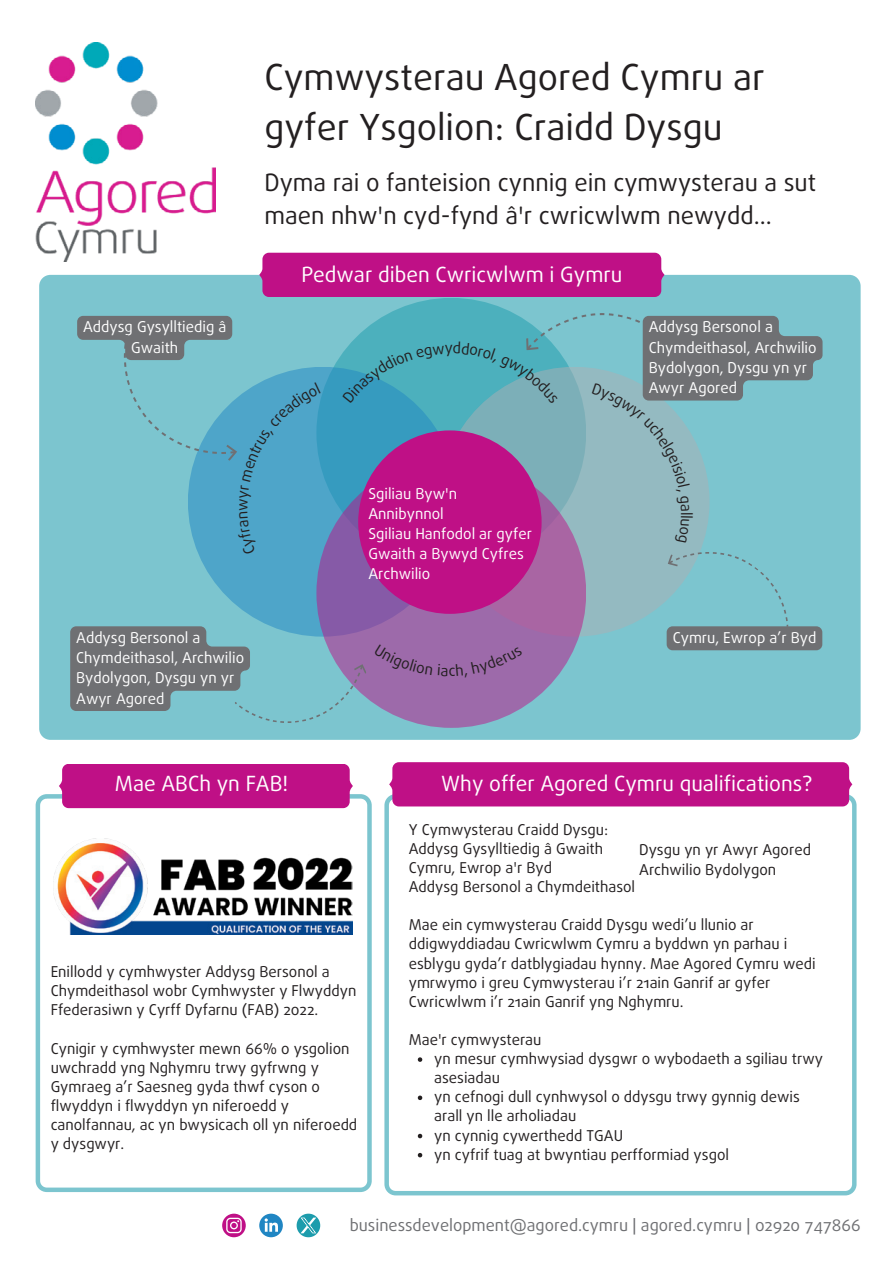
<style>
.page{position:relative;width:893px;height:1263px;background:#fff}
.page>*{position:absolute;margin:0;border:0;box-sizing:border-box;transform-origin:0 0}
.t1{font:36px/49.5px "Daxline OT";color:#231f20}
.t2{font:24px/32.5px "Daxline OT";color:#231f20}
.t3{font:21px "Daxline OT";color:#fff}
.t4{font:16.5px "Daxline OT";color:#6f7073}
.t5{font:15px/19px "Daxline OT";color:#231f20}
.t6{font:15px/20.2px "Daxline OT";color:#fff}
</style>
<div class="page">
<svg style="left:384px;top:796px;width:472px;height:399px"></svg>
<svg style="left:36px;top:794px;width:336px;height:398px"></svg>
<img style="left:50px;top:837px;width:303px;height:98px">
<div style="left:59px;top:764px;width:294px;height:44px;background:#bf1086"></div>
<div style="left:389px;top:762px;width:463px;height:44px;background:#bf1086"></div>
<img style="left:36px;top:43px;width:179px;height:219px">
<svg style="left:418px;top:1057px;width:4px;height:5px"></svg>
<svg style="left:418px;top:1095px;width:4px;height:5px"></svg>
<svg style="left:418px;top:1134px;width:4px;height:4px"></svg>
<svg style="left:418px;top:1153px;width:4px;height:4px"></svg>
<svg style="left:259px;top:1214px;width:24px;height:23px"></svg>
<svg style="left:222px;top:1214px;width:24px;height:23px"></svg>
<svg style="left:297px;top:1214px;width:23px;height:23px"></svg>
<div style="left:39px;top:275px;width:822px;height:465px;background:#7cc5cf"></div>
<div style="left:259px;top:253px;width:406px;height:44px;background:#bf1086"></div>
<div style="left:440px;top:367px;width:269px;height:270px;background:#94bac1;border-radius:135px"></div>
<div style="left:188px;top:367px;width:270px;height:270px;background:linear-gradient(to bottom,#339abe,#54a8cc);border-radius:135px"></div>
<div style="left:316px;top:458px;width:270px;height:270px;background:linear-gradient(to right,#8860aa,#ab6ba6);border-radius:135px"></div>
<div style="left:667px;top:626px;width:155px;height:24px;background:#6f7073;border-radius:6px"></div>
<svg style="left:668px;top:552px;width:120px;height:75px;background:#7dc1cb"></svg>
<svg style="left:70px;top:626px;width:297px;height:97px;background:#7798a3"></svg>
<div style="left:358px;top:430px;width:184px;height:184px;background:#bf1086;border-radius:92px"></div>
<div style="left:374px;top:644px;width:149px;height:33px;background:#9d6aaa"></div>
<svg style="left:342px;top:313px;width:480px;height:230px"></svg>
<svg style="left:77px;top:316px;width:244px;height:239px;background:#6ab2c4"></svg>
<h1 class="t1" style="left:264px;top:53px;width:502px">Cymwysterau Agored Cymru ar gyfer Ysgolion: Craidd Dysgu</h1>
<h2 class="t2" style="left:264px;top:166px;width:553px">Dyma rai o fanteision cynnig ein cymwysterau a sut maen nhw'n cyd-fynd â'r cwricwlwm newydd...</h2>
<p class="t6" style="left:83px;top:317px;width:145px;text-align:center">Addysg Gysylltiedig â<br>Gwaith</p>
<p class="t6" style="left:76px;top:627px;width:169px">Addysg Bersonol a<br>Chymdeithasol, Archwilio<br>Bydolygon, Dysgu yn yr<br>Awyr Agored</p>
<h3 class="t3" style="left:301px;top:260px;width:323px">Pedwar diben Cwricwlwm i Gymru</h3>
<p class="t6" style="left:649px;top:317px;width:169px">Addysg Bersonol a<br>Chymdeithasol, Archwilio<br>Bydolygon, Dysgu yn yr<br>Awyr Agored</p>
<p class="t6" style="left:368px;top:483px;width:165px">Sgiliau Byw'n<br>Annibynnol<br>Sgiliau Hanfodol ar gyfer<br>Gwaith a Bywyd Cyfres<br>Archwilio</p>
<p class="t5" style="left:696px;top:512px;width:5px;rotate:90deg">l</p>
<p class="t6" style="left:673px;top:627px;width:145px">Cymru, Ewrop a’r Byd</p>
<h3 class="t3" style="left:115px;top:770px;width:175px">Mae ABCh yn FAB!</h3>
<h3 class="t3" style="left:441px;top:770px;width:373px">Why offer Agored Cymru qualifications?</h3>
<p class="t5" style="left:51px;top:962px;width:307px">Enillodd y cymhwyster Addysg Bersonol a<br>Chymdeithasol wobr Cymhwyster y Flwyddyn<br>Ffederasiwn y Cyrff Dyfarnu (FAB) 2022.</p>
<p class="t5" style="left:51px;top:1039px;width:308px">Cynigir y cymhwyster mewn 66% o ysgolion uwchradd yng Nghymru trwy gyfrwng y Gymraeg a’r Saesneg gyda thwf cyson o flwyddyn i flwyddyn yn niferoedd y canolfannau, ac yn bwysicach oll yn niferoedd y dysgwyr.</p>
<p class="t5" style="left:409px;top:820px;width:228px">Y Cymwysterau Craidd Dysgu:<br>Addysg Gysylltiedig â Gwaith<br>Cymru, Ewrop a'r Byd<br>Addysg Bersonol a Chymdeithasol</p>
<p class="t5" style="left:409px;top:915px;width:408px">Mae ein cymwysterau Craidd Dysgu wedi’u llunio ar ddigwyddiadau Cwricwlwm Cymru a byddwn yn parhau i esblygu gyda’r datblygiadau hynny. Mae Agored Cymru wedi ymrwymo i greu Cymwysterau i’r 21ain Ganrif ar gyfer Cwricwlwm i’r 21ain Ganrif yng Nghymru.</p>
<p class="t5" style="left:409px;top:1030px;width:134px">Mae'r cymwysterau</p>
<p class="t5" style="left:639px;top:839px;width:173px;line-height:20.2px">Dysgu yn yr Awyr Agored<br>Archwilio Bydolygon</p>
<p class="t5" style="left:434px;top:1049px;width:390px">yn mesur cymhwysiad dysgwr o wybodaeth a sgiliau trwy asesiadau<br>yn cefnogi dull cynhwysol o ddysgu trwy gynnig dewis arall yn lle arholiadau<br>yn cynnig cywerthedd TGAU<br>yn cyfrif tuag at bwyntiau perfformiad ysgol</p>
<p class="t4" style="left:350px;top:1214px;width:512px">businessdevelopment@agored.cymru | agored.cymru | 02920 747866</p>
</div>
